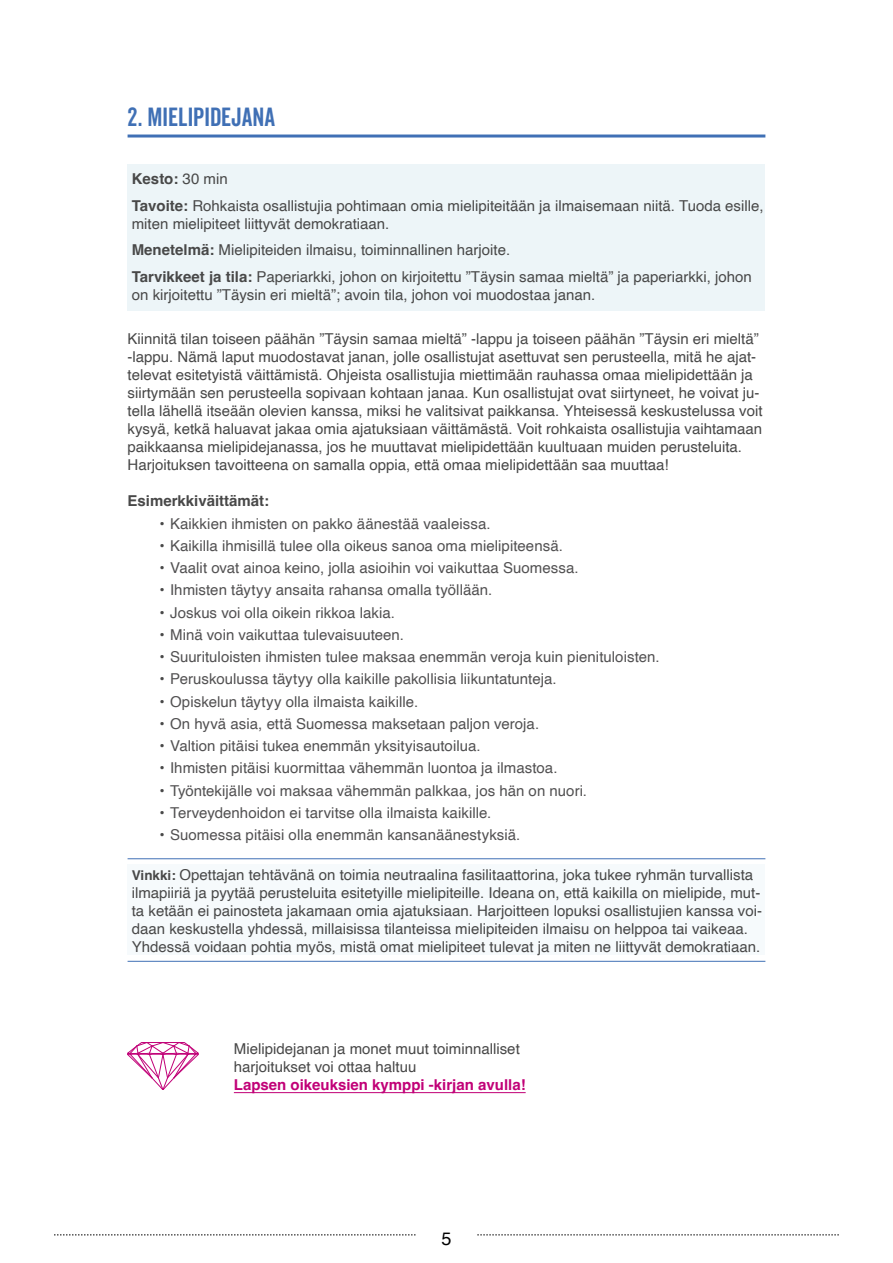
<style>
.page{position:relative;width:893px;height:1263px;background:#fff}
.page>*{position:absolute;margin:0;border:0;box-sizing:border-box;transform-origin:0 0}
.harjoitukset_alaotsi{font:25.5px "Veneer Clean";color:#4070b5}
.t1{font:18px "Helvetica";color:#000}
.Leipä{font:15px/18px "Helvetica";color:#484848}
.Bullet_ei_taustaa{font:15px "Helvetica";letter-spacing:.005em;color:#525152}
.vinkki{font:15px/18px "Helvetica";color:#484848}
.alun_speksit{font:15px/18px "Helvetica";color:#484848}
.Leipä-2{font:700 15px "Helvetica";color:#c10077}
.esimerkki_otsikko{font:700 15px "Helvetica";color:#484848}
.alun_speksit-2{font:700 15px "Helvetica";color:#484848}
.s1{font-weight:400}
.s2{font-weight:700}
.s3{color:#484848}
.s4{font-weight:700;font-size:13.5px}
</style>
<div class="page">
<svg style="left:54px;top:1234px;width:362px;height:1px"></svg>
<svg style="left:477px;top:1234px;width:362px;height:1px"></svg>
<hr style="left:128px;top:135px;width:637px;height:3px;background:#4070b5">
<div style="left:128px;top:164px;width:637px;height:31px;background:#edf5f8"></div>
<div style="left:128px;top:191px;width:637px;height:49px;background:#edf5f8"></div>
<div style="left:128px;top:236px;width:637px;height:30px;background:#edf5f8"></div>
<div style="left:128px;top:262px;width:637px;height:49px;background:#edf5f8"></div>
<div style="left:128px;top:865px;width:637px;height:90px;background:#f6fafc"></div>
<hr style="left:128px;top:858px;width:637px;height:1px;background:#4070b5">
<hr style="left:128px;top:961px;width:637px;height:1px;background:#4070b5">
<hr style="left:234px;top:1092px;width:292px;height:1px;background:#c10077">
<svg style="left:128px;top:1042px;width:70px;height:48px"></svg>
<h2 class="harjoitukset_alaotsi" style="left:128px;top:101px;width:149px">2. MIELIPIDEJANA</h2>
<p class="alun_speksit-2" style="left:132px;top:170px;width:97px">Kesto: <span class="s1">30 min</span></p>
<p class="alun_speksit" style="left:132px;top:197px;width:633px"><span class="s2">Tavoite:</span> Rohkaista osallistujia pohtimaan omia mielipiteitään ja ilmaisemaan niitä. Tuoda esille, miten mielipiteet liittyvät demokratiaan.</p>
<p class="alun_speksit" style="left:132px;top:241px;width:380px"><span class="s2">Menetelmä:</span> Mielipiteiden ilmaisu, toiminnallinen harjoite.</p>
<p class="alun_speksit" style="left:132px;top:268px;width:621px"><span class="s2">Tarvikkeet ja tila:</span> Paperiarkki, johon on kirjoitettu ”Täysin samaa mieltä” ja paperiarkki, johon on kirjoitettu ”Täysin eri mieltä”; avoin tila, johon voi muodostaa janan.</p>
<p class="Leipä" style="left:128px;top:330px;width:637px">Kiinnitä tilan toiseen päähän ”Täysin samaa mieltä” -lappu ja toiseen päähän ”Täysin eri mieltä” -lappu. Nämä laput muodostavat janan, jolle osallistujat asettuvat sen perusteella, mitä he ajat&shy;televat esitetyistä väittämistä. Ohjeista osallistujia miettimään rauhassa omaa mielipidettään ja siirtymään sen perusteella sopivaan kohtaan janaa. Kun osallistujat ovat siirtyneet, he voivat ju&shy;tella lähellä itseään olevien kanssa, miksi he valitsivat paikkansa. Yhteisessä keskustelussa voit kysyä, ketkä haluavat jakaa omia ajatuksiaan väittämästä. Voit rohkaista osallistujia vaihtamaan paikkaansa mielipidejanassa, jos he muuttavat mielipidettään kuultuaan muiden perusteluita.<br>Harjoituksen tavoitteena on samalla oppia, että omaa mielipidettään saa muuttaa!</p>
<p class="esimerkki_otsikko" style="left:128px;top:492px;width:143px">Esimerkkiväittämät:</p>
<p class="Bullet_ei_taustaa" style="left:159px;top:512px;width:333px"><span class="s3">•</span> Kaikkien ihmisten on pakko äänestää vaaleissa.</p>
<p class="Bullet_ei_taustaa" style="left:159px;top:534px;width:405px"><span class="s3">•</span> Kaikilla ihmisillä tulee olla oikeus sanoa oma mielipiteensä.</p>
<p class="Bullet_ei_taustaa" style="left:159px;top:556px;width:421px"><span class="s3">•</span> Vaalit ovat ainoa keino, jolla asioihin voi vaikuttaa Suomessa.</p>
<p class="Bullet_ei_taustaa" style="left:159px;top:578px;width:334px"><span class="s3">•</span> Ihmisten täytyy ansaita rahansa omalla työllään.</p>
<p class="Bullet_ei_taustaa" style="left:159px;top:601px;width:237px"><span class="s3">•</span> Joskus voi olla oikein rikkoa lakia.</p>
<p class="Bullet_ei_taustaa" style="left:159px;top:623px;width:246px"><span class="s3">•</span> Minä voin vaikuttaa tulevaisuuteen.</p>
<p class="Bullet_ei_taustaa" style="left:159px;top:645px;width:502px"><span class="s3">•</span> Suurituloisten ihmisten tulee maksaa enemmän veroja kuin pienituloisten.</p>
<p class="Bullet_ei_taustaa" style="left:159px;top:667px;width:399px"><span class="s3">•</span> Peruskoulussa täytyy olla kaikille pakollisia liikuntatunteja.</p>
<p class="Bullet_ei_taustaa" style="left:159px;top:690px;width:260px"><span class="s3">•</span> Opiskelun täytyy olla ilmaista kaikille.</p>
<p class="Bullet_ei_taustaa" style="left:159px;top:712px;width:381px"><span class="s3">•</span> On hyvä asia, että Suomessa maksetaan paljon veroja.</p>
<p class="Bullet_ei_taustaa" style="left:159px;top:734px;width:323px"><span class="s3">•</span> Valtion pitäisi tukea enemmän yksityisautoilua.</p>
<p class="Bullet_ei_taustaa" style="left:159px;top:756px;width:400px"><span class="s3">•</span> Ihmisten pitäisi kuormittaa vähemmän luontoa ja ilmastoa.</p>
<p class="Bullet_ei_taustaa" style="left:159px;top:779px;width:429px"><span class="s3">•</span> Työntekijälle voi maksaa vähemmän palkkaa, jos hän on nuori.</p>
<p class="Bullet_ei_taustaa" style="left:159px;top:801px;width:333px"><span class="s3">•</span> Terveydenhoidon ei tarvitse olla ilmaista kaikille.</p>
<p class="Bullet_ei_taustaa" style="left:159px;top:823px;width:362px"><span class="s3">•</span> Suomessa pitäisi olla enemmän kansanäänestyksiä.</p>
<p class="vinkki" style="left:132px;top:866px;width:632px"><span class="s4">Vinkki:</span> Opettajan tehtävänä on toimia neutraalina fasilitaattorina, joka tukee ryhmän turvallista ilmapiiriä ja pyytää perusteluita esitetyille mielipiteille. Ideana on, että kaikilla on mielipide, mut&shy;ta ketään ei painosteta jakamaan omia ajatuksiaan. Harjoitteen lopuksi osallistujien kanssa voi&shy;daan keskustella yhdessä, millaisissa tilanteissa mielipiteiden ilmaisu on helppoa tai vaikeaa.<br>Yhdessä voidaan pohtia myös, mistä omat mielipiteet tulevat ja miten ne liittyvät demokratiaan.</p>
<p class="Leipä" style="left:234px;top:1040px;width:287px">Mielipidejanan ja monet muut toiminnalliset</p>
<p class="Leipä" style="left:234px;top:1058px;width:184px">harjoitukset voi ottaa haltuu</p>
<p class="Leipä-2" style="left:234px;top:1075px;width:293px">Lapsen oikeuksien kymppi -kirjan avulla!</p>
<p class="t1" style="left:441px;top:1224px;width:12px">5</p>
</div>
